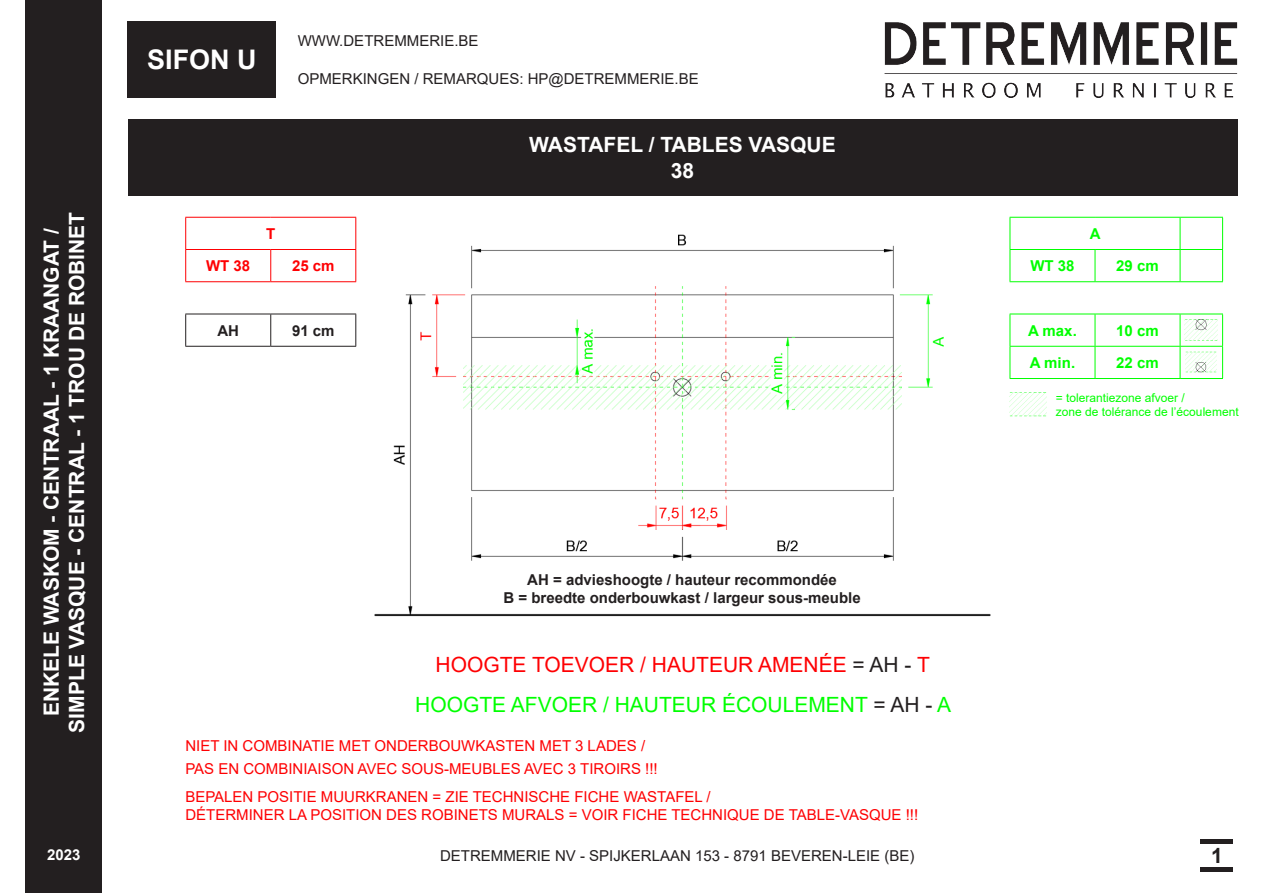
<style>
.page{position:relative;width:1263px;height:893px;background:#fff}
.page>*{position:absolute;margin:0;border:0;box-sizing:border-box;transform-origin:0 0}
.t1{font:700 27px "Arial";color:#fff}
.t2{font:700 21px "Arial";color:#fff}
.t3{font:21px "Arial";color:#0f0}
.t4{font:21px "Arial";color:#fe0003}
.t5{font:700 21px "Arial";color:#231f20}
.t6{font:15px "Arial";color:#fe0003}
.t7{font:15px "Arial";color:#231f20}
.t8{font:700 15px "Arial";color:#231f20}
.t9{font:700 15px "Arial";color:#0f0}
.t10{font:700 15px "Arial";color:#fe0003}
.t11{font:700 15px "Arial";color:#fff}
.t12{font:12px "Arial";color:#0f0}
.s1{color:#231f20}
</style>
<div class="page">
<img style="left:355px;top:223px;width:636px;height:394px">
<div style="left:26px;top:0;width:76px;height:893px;background:#231f20"></div>
<img style="left:885px;top:22px;width:352px;height:76px">
<div style="left:128px;top:119px;width:1109px;height:77px;background:#231f20"></div>
<div style="left:128px;top:21px;width:148px;height:77px;background:#231f20"></div>
<hr style="left:1200px;top:839px;width:33px;height:4px;background:#231f20">
<div style="left:1200px;top:867px;width:33px;height:5px;background:#231f20"></div>
<img style="left:1185px;top:319px;width:32px;height:54px">
<hr style="left:1009px;top:217px;width:86px;height:1px;background:#0f0">
<hr style="left:1009px;top:218px;width:1px;height:31px;background:#0f0">
<hr style="left:1095px;top:217px;width:85px;height:1px;background:#0f0">
<hr style="left:1180px;top:217px;width:43px;height:1px;background:#0f0">
<hr style="left:1180px;top:218px;width:1px;height:31px;background:#0f0">
<hr style="left:1222px;top:218px;width:1px;height:31px;background:#0f0">
<hr style="left:1009px;top:249px;width:86px;height:1px;background:#0f0">
<hr style="left:1009px;top:250px;width:1px;height:31px;background:#0f0">
<hr style="left:1009px;top:314px;width:1px;height:32px;background:#0f0">
<hr style="left:1009px;top:347px;width:1px;height:31px;background:#0f0">
<hr style="left:1095px;top:249px;width:85px;height:1px;background:#0f0">
<hr style="left:1095px;top:250px;width:1px;height:31px;background:#0f0">
<hr style="left:1180px;top:249px;width:43px;height:1px;background:#0f0">
<hr style="left:1180px;top:250px;width:1px;height:31px;background:#0f0">
<hr style="left:1222px;top:250px;width:1px;height:31px;background:#0f0">
<hr style="left:1095px;top:314px;width:1px;height:32px;background:#0f0">
<hr style="left:1180px;top:314px;width:1px;height:32px;background:#0f0">
<hr style="left:1222px;top:314px;width:1px;height:32px;background:#0f0">
<hr style="left:1095px;top:347px;width:1px;height:31px;background:#0f0">
<hr style="left:1180px;top:347px;width:1px;height:31px;background:#0f0">
<hr style="left:1222px;top:347px;width:1px;height:31px;background:#0f0">
<hr style="left:1009px;top:281px;width:86px;height:1px;background:#0f0">
<hr style="left:1009px;top:314px;width:86px;height:1px;background:#0f0">
<hr style="left:1009px;top:346px;width:86px;height:1px;background:#0f0">
<hr style="left:1009px;top:378px;width:86px;height:1px;background:#0f0">
<hr style="left:1095px;top:281px;width:85px;height:1px;background:#0f0">
<hr style="left:1180px;top:281px;width:43px;height:1px;background:#0f0">
<hr style="left:1095px;top:314px;width:85px;height:1px;background:#0f0">
<hr style="left:1180px;top:314px;width:43px;height:1px;background:#0f0">
<hr style="left:1095px;top:346px;width:85px;height:1px;background:#0f0">
<hr style="left:1180px;top:346px;width:43px;height:1px;background:#0f0">
<hr style="left:1095px;top:378px;width:85px;height:1px;background:#0f0">
<hr style="left:1180px;top:378px;width:43px;height:1px;background:#0f0">
<hr style="left:185px;top:217px;width:86px;height:1px;background:#fe0003">
<hr style="left:185px;top:218px;width:1px;height:31px;background:#fe0003">
<hr style="left:271px;top:217px;width:85px;height:1px;background:#fe0003">
<hr style="left:355px;top:218px;width:1px;height:31px;background:#fe0003">
<hr style="left:185px;top:249px;width:86px;height:1px;background:#fe0003">
<hr style="left:185px;top:250px;width:1px;height:31px;background:#fe0003">
<hr style="left:271px;top:249px;width:85px;height:1px;background:#fe0003">
<hr style="left:270px;top:250px;width:1px;height:31px;background:#fe0003">
<hr style="left:355px;top:250px;width:1px;height:31px;background:#fe0003">
<hr style="left:185px;top:281px;width:86px;height:1px;background:#fe0003">
<hr style="left:271px;top:281px;width:85px;height:1px;background:#fe0003">
<hr style="left:185px;top:314px;width:86px;height:1px;background:#231f20">
<hr style="left:185px;top:314px;width:1px;height:32px;background:#231f20">
<hr style="left:271px;top:314px;width:85px;height:1px;background:#231f20">
<hr style="left:270px;top:314px;width:1px;height:32px;background:#231f20">
<hr style="left:355px;top:314px;width:1px;height:32px;background:#231f20">
<hr style="left:185px;top:346px;width:86px;height:1px;background:#231f20">
<hr style="left:271px;top:346px;width:85px;height:1px;background:#231f20">
<img style="left:1009px;top:392px;width:37px;height:25px">
<p class="t2" style="left:37px;top:716px;width:490px;rotate:-90deg">ENKELE WASKOM - CENTRAAL - 1 KRAANGAT /</p>
<p class="t2" style="left:62px;top:733px;width:522px;rotate:-90deg">SIMPLE VASQUE - CENTRAL - 1 TROU DE ROBINET</p>
<p class="t11" style="left:47px;top:844px;width:35px">2023</p>
<p class="t1" style="left:147px;top:41px;width:111px">SIFON U</p>
<p class="t10" style="left:266px;top:223px;width:11px">T</p>
<p class="t7" style="left:298px;top:30px;width:182px">WWW.DETREMMERIE.BE</p>
<p class="t7" style="left:298px;top:69px;width:403px">OPMERKINGEN / REMARQUES: HP@DETREMMERIE.BE</p>
<p class="t2" style="left:529px;top:130px;width:308px">WASTAFEL / TABLES VASQUE</p>
<p class="t2" style="left:671px;top:155px;width:25px">38</p>
<p class="t10" style="left:206px;top:255px;width:46px">WT 38</p>
<p class="t10" style="left:292px;top:255px;width:44px">25 cm</p>
<p class="t8" style="left:217px;top:320px;width:23px">AH</p>
<p class="t8" style="left:292px;top:320px;width:44px">91 cm</p>
<p class="t8" style="left:527px;top:569px;width:311px">AH = advieshoogte / hauteur recommondée</p>
<p class="t8" style="left:503px;top:587px;width:359px">B = breedte onderbouwkast / largeur sous-meuble</p>
<p class="t4" style="left:436px;top:651px;width:496px">HOOGTE TOEVOER / HAUTEUR AMENÉE <span class="s1">= AH -</span> T</p>
<p class="t3" style="left:415px;top:690px;width:537px">HOOGTE AFVOER / HAUTEUR ÉCOULEMENT <span class="s1">= AH -</span> A</p>
<p class="t6" style="left:185px;top:736px;width:461px">NIET IN COMBINATIE MET ONDERBOUWKASTEN MET 3 LADES /</p>
<p class="t6" style="left:185px;top:758px;width:474px">PAS EN COMBINIAISON AVEC SOUS-MEUBLES AVEC 3 TIROIRS !!!</p>
<p class="t6" style="left:185px;top:787px;width:527px">BEPALEN POSITIE MUURKRANEN = ZIE TECHNISCHE FICHE WASTAFEL /</p>
<p class="t6" style="left:185px;top:805px;width:734px">DÉTERMINER LA POSITION DES ROBINETS MURALS = VOIR FICHE TECHNIQUE DE TABLE-VASQUE !!!</p>
<p class="t9" style="left:1090px;top:223px;width:12px">A</p>
<p class="t9" style="left:1030px;top:255px;width:46px">WT 38</p>
<p class="t9" style="left:1116px;top:255px;width:44px">29 cm</p>
<p class="t9" style="left:1028px;top:320px;width:50px">A max.</p>
<p class="t9" style="left:1116px;top:320px;width:44px">10 cm</p>
<p class="t9" style="left:1030px;top:352px;width:47px">A min.</p>
<p class="t9" style="left:1116px;top:352px;width:44px">22 cm</p>
<p class="t12" style="left:1056px;top:389px;width:131px">= tolerantiezone afvoer /</p>
<p class="t12" style="left:1056px;top:403px;width:184px">zone de tolérance de l’écoulement</p>
<p class="t7" style="left:440px;top:845px;width:476px">DETREMMERIE NV - SPIJKERLAAN 153 - 8791 BEVEREN-LEIE (BE)</p>
<p class="t5" style="left:1211px;top:841px;width:13px">1</p>
</div>
